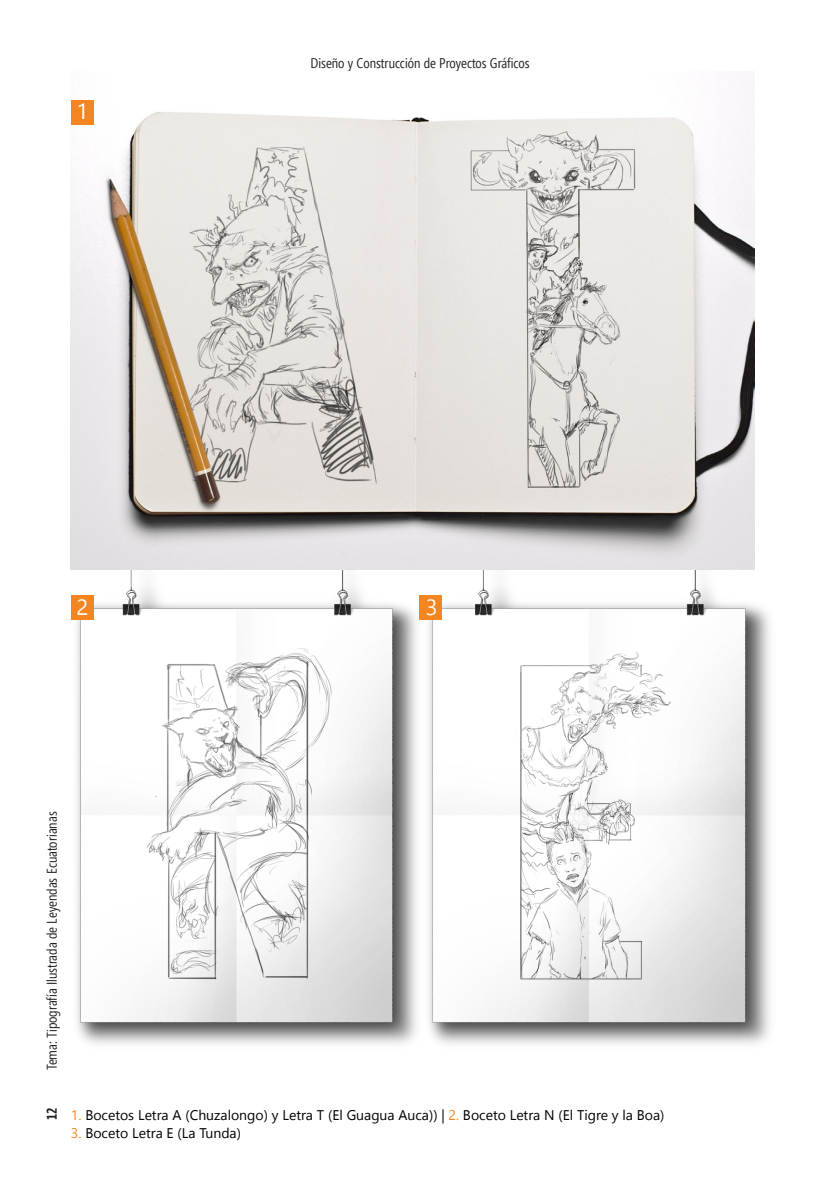
<style>
.page{position:relative;width:840px;height:1191px;background:#fff}
.page>*{position:absolute;margin:0;border:0;box-sizing:border-box;transform-origin:0 0}
.t1{font:22px "Segoe UI";color:#fff}
.t2{font:14px "Segoe UI";color:#000}
.t3{font:14px "Segoe Condensed";color:#231f20}
.t4{font:700 14px "Segoe Condensed";color:#231f20}
.s1{color:#f58520}
</style>
<div class="page">
<img style="left:70px;top:523px;width:317px;height:521px">
<img style="left:387px;top:523px;width:383px;height:521px">
<img style="left:71px;top:71px;width:683px;height:498px">
<div style="left:71px;top:100px;width:23px;height:24px;background:#f58520"></div>
<div style="left:71px;top:595px;width:23px;height:25px;background:#f58520"></div>
<div style="left:419px;top:595px;width:23px;height:25px;background:#f58520"></div>
<p class="t1" style="left:77px;top:94px;width:13px">1</p>
<p class="t3" style="left:310px;top:54px;width:220px">Diseño y Construcción de Proyectos Gráficos</p>
<p class="t1" style="left:77px;top:589px;width:13px">2</p>
<p class="t1" style="left:425px;top:589px;width:13px">3</p>
<p class="t3" style="left:43px;top:1070px;width:260px;rotate:-90deg">Tema: Tipografía Ilustrada de Leyendas Ecuatorianas</p>
<p class="t4" style="left:43px;top:1120px;width:14px;rotate:-90deg">12</p>
<p class="t2" style="left:71px;top:1104px;width:594px"><span class="s1">1.</span> Bocetos Letra A (Chuzalongo) y Letra T (El Guagua Auca)) | <span class="s1">2.</span> Boceto Letra N (El Tigre y la Boa)</p>
<p class="t2" style="left:71px;top:1122px;width:171px"><span class="s1">3.</span> Boceto Letra E (La Tunda)</p>
</div>
